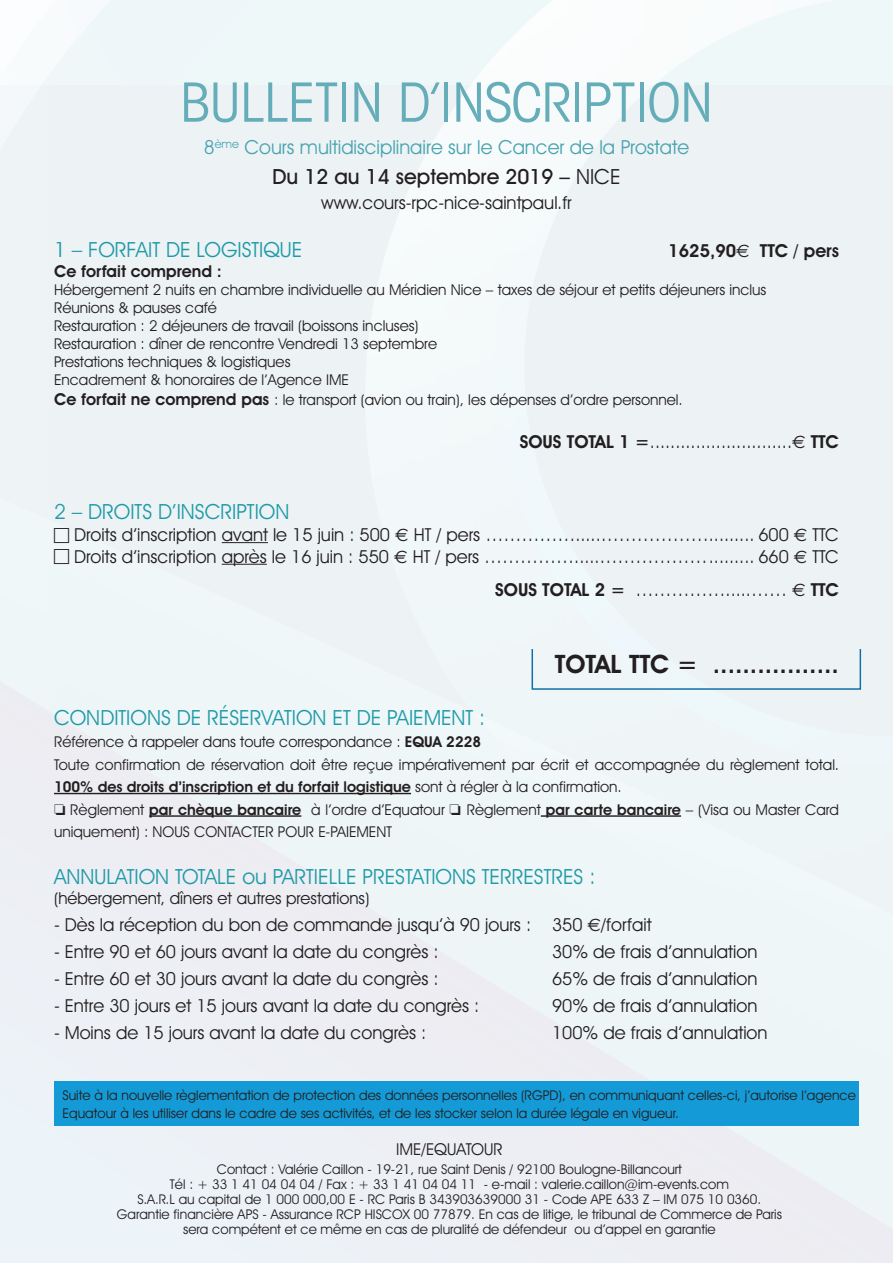
<style>
.page{position:relative;width:893px;height:1263px;background:#fff}
.page>*{position:absolute;margin:0;border:0;box-sizing:border-box;transform-origin:0 0}
.t1{font:condensed 54px "Avant Garde IT Cby BT";color:#65adb9}
.t2{font:600 25.5px "Avant Garde IT Cby BT";color:#231f20}
.t3{font:21px "Avant Garde IT Cby BT";color:#1f9aa7}
.t4{font:500 21px "Avant Garde IT Cby BT";color:#231f20}
.t5{font:19.5px "Avant Garde IT Cby BT";color:#49a4b0}
.t6{font:18px/33.6px "Avant Garde IT Cby BT";color:#231f20;text-align:right}
.t7{font:600 18px "Avant Garde IT Cby BT";color:#231f20}
.t8{font:16.5px "Avant Garde IT Cby BT";color:#231f20}
.t9{font:600 16.5px "Avant Garde IT Cby BT";color:#231f20}
.t10{font:15px/22.5px "Avant Garde IT Cby BT";color:#231f20}
.t11{font:13.5px/18px "Avant Garde IT Cby BT";color:#231f20}
.s1{font-weight:400}
.s2{font-family:"Euro Sans";font-weight:400}
.s3{font-weight:600;font-size:16.5px}
.s4{font-weight:600}
.s5{font-family:"Euro Sans"}
</style>
<div class="page">
<div style="left:161px;top:0;width:204px;height:85px;background:#eff8f9"></div>
<div style="left:365px;top:0;width:130px;height:85px;background:#eff8f9"></div>
<svg style="left:524px;top:0;width:369px;height:85px"></svg>
<div style="left:0;top:85px;width:893px;height:583px;background:#edf3f5"></div>
<div style="left:0;top:668px;width:893px;height:595px;background:#edf4f7"></div>
<hr style="left:222px;top:542px;width:46px;height:1px;background:#231f20">
<hr style="left:222px;top:564px;width:45px;height:1px;background:#231f20">
<hr style="left:54px;top:793px;width:357px;height:1px;background:#231f20">
<hr style="left:149px;top:815px;width:152px;height:2px;background:#231f20">
<hr style="left:541px;top:815px;width:140px;height:2px;background:#231f20">
<div style="left:531px;top:648px;width:330px;height:42px;border:2px solid #136fa7"></div>
<div style="left:54px;top:1081px;width:805px;height:45px;background:#149bd7"></div>
<svg style="left:54px;top:527px;width:15px;height:15px"></svg>
<svg style="left:54px;top:549px;width:15px;height:15px"></svg>
<svg style="left:350px;top:1194px;width:5px;height:10px"></svg>
<p class="t1" style="left:180px;top:70px;width:534px">BULLETIN D’INSCRIPTION</p>
<p class="t5" style="left:204px;top:135px;width:487px">8<sup>ème</sup> Cours multidisciplinaire sur le Cancer de la Prostate</p>
<p class="t4" style="left:272px;top:164px;width:350px">Du 12 au 14 septembre 2019 – <span class="s1">NICE</span></p>
<p class="t6" style="left:321px;top:186px;width:252px">www.cours-rpc-nice-saintpaul.fr</p>
<p class="t3" style="left:54px;top:237px;width:250px">1 – FORFAIT DE LOGISTIQUE</p>
<p class="t7" style="left:668px;top:240px;width:172px">1625,90<span class="s2">€</span> TTC / pers</p>
<p class="t9" style="left:54px;top:261px;width:169px">Ce forfait comprend :</p>
<p class="t10" style="left:54px;top:278px;width:714px">Hébergement 2 nuits en chambre individuelle au Méridien Nice – taxes de séjour et petits déjeuners inclus</p>
<p class="t10" style="left:54px;top:296px;width:165px">Réunions &amp; pauses café</p>
<p class="t10" style="left:54px;top:314px;width:366px">Restauration : 2 déjeuners de travail (boissons incluses)</p>
<p class="t10" style="left:54px;top:332px;width:385px">Restauration : dîner de rencontre Vendredi 13 septembre</p>
<p class="t10" style="left:54px;top:350px;width:238px">Prestations techniques &amp; logistiques</p>
<p class="t10" style="left:54px;top:368px;width:296px">Encadrement &amp; honoraires de l’Agence IME</p>
<p class="t10" style="left:54px;top:388px;width:630px"><span class="s3">Ce forfait ne comprend pas</span> : le transport (avion ou train), les dépenses d’ordre personnel.</p>
<p class="t6" style="left:520px;top:425px;width:321px"><span class="s4">SOUS TOTAL 1 =</span>............................<span class="s5">€</span> <span class="s4">TTC</span></p>
<p class="t3" style="left:54px;top:499px;width:237px">2 – DROITS D’INSCRIPTION</p>
<p class="t6" style="left:74px;top:518px;width:766px">Droits d’inscription avant le 15 juin : 500 <span class="s5">€</span> HT / pers …………….....………………......... 600 <span class="s5">€</span> TTC</p>
<p class="t6" style="left:74px;top:539px;width:766px">Droits d’inscription après le 16 juin : 550 <span class="s5">€</span> HT / pers …………….....………………......... 660 <span class="s5">€</span> TTC<br><span class="s4">SOUS TOTAL 2 =</span> …………….....…… <span class="s5">€</span> <span class="s4">TTC</span></p>
<p class="t2" style="left:555px;top:649px;width:286px">TOTAL TTC = .................</p>
<p class="t3" style="left:54px;top:704px;width:433px">CONDITIONS DE RÉSERVATION ET DE PAIEMENT :</p>
<p class="t10" style="left:54px;top:730px;width:429px">Référence à rappeler dans toute correspondance : <span class="s4">EQUA 2228</span></p>
<p class="t10" style="left:54px;top:753px;width:786px">Toute confirmation de réservation doit être reçue impérativement par écrit et accompagnée du règlement total.<br><span class="s4">100% des droits d’inscription et du forfait logistique</span> sont à régler à la confirmation.</p>
<p class="t10" style="left:54px;top:798px;width:786px">□ Règlement <span class="s4">par chèque bancaire</span> à l’ordre d’Equatour □ Règlement <span class="s4">par carte bancaire</span> – (Visa ou Master Card uniquement) : NOUS CONTACTER POUR E-PAIEMENT</p>
<p class="t3" style="left:54px;top:864px;width:543px">ANNULATION TOTALE ou PARTIELLE PRESTATIONS TERRESTRES :</p>
<p class="t8" style="left:54px;top:888px;width:317px">(hébergement, dîners et autres prestations)</p>
<p class="t6" style="left:54px;top:907px;width:599px">- Dès la réception du bon de commande jusqu’à 90 jours : 350 <span class="s5">€</span>/forfait</p>
<p class="t6" style="left:54px;top:934px;width:386px">- Entre 90 et 60 jours avant la date du congrès :</p>
<p class="t6" style="left:552px;top:934px;width:207px">30% de frais d’annulation</p>
<p class="t6" style="left:54px;top:961px;width:386px">- Entre 60 et 30 jours avant la date du congrès :</p>
<p class="t6" style="left:552px;top:961px;width:207px">65% de frais d’annulation</p>
<p class="t6" style="left:54px;top:988px;width:427px">- Entre 30 jours et 15 jours avant la date du congrès :</p>
<p class="t6" style="left:552px;top:988px;width:207px">90% de frais d’annulation</p>
<p class="t6" style="left:54px;top:1015px;width:374px">- Moins de 15 jours avant la date du congrès :</p>
<p class="t6" style="left:552px;top:1015px;width:217px">100% de frais d’annulation</p>
<p class="t11" style="left:63px;top:1086px;width:795px">Suite à la nouvelle règlementation de protection des données personnelles (RGPD), en communiquant celles-ci, j’autorise l’agence<br>Equatour à les utiliser dans le cadre de ses activités, et de les stocker selon la durée légale en vigueur.</p>
<p class="t8" style="left:396px;top:1139px;width:108px">IME/EQUATOUR</p>
<p class="t11" style="left:217px;top:1160px;width:467px">Contact : Valérie Caillon - 19-21, rue Saint Denis / 92100 Boulogne-Billancourt</p>
<p class="t11" style="left:170px;top:1175px;width:560px">Tél : + 33 1 41 04 04 04 / Fax : + 33 1 41 04 04 11 - e-mail : valerie.caillon@im-events.com</p>
<p class="t11" style="left:138px;top:1190px;width:625px">S.A.R.L au capital de 1 000 000,00 - RC Paris B 343903639000 31 - Code APE 633 Z – IM 075 10 0360.</p>
<p class="t11" style="left:117px;top:1205px;width:667px">Garantie financière APS - Assurance RCP HISCOX 00 77879. En cas de litige, le tribunal de Commerce de Paris</p>
<p class="t11" style="left:183px;top:1220px;width:534px">sera compétent et ce même en cas de pluralité de défendeur ou d’appel en garantie</p>
</div>
